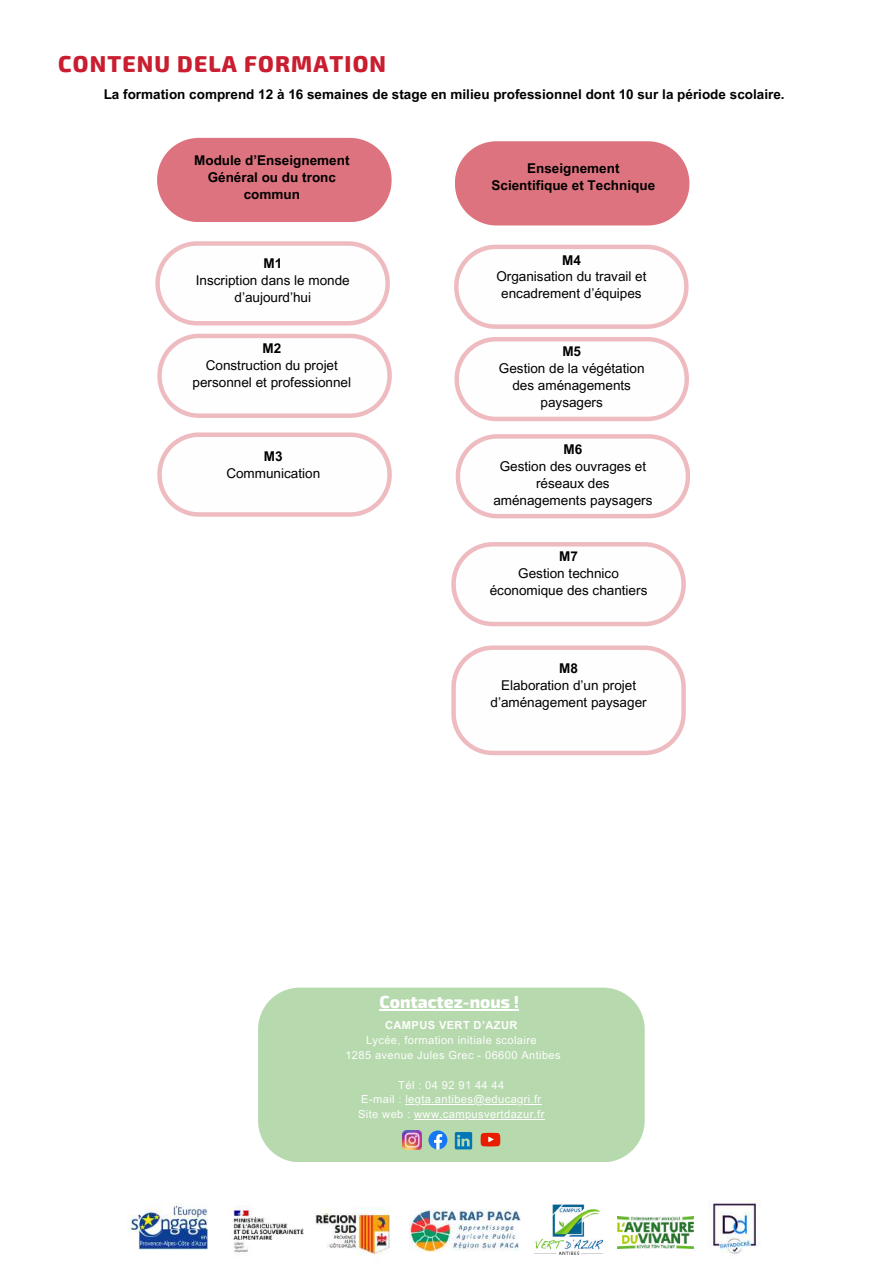
<style>
.page{position:relative;width:893px;height:1264px;background:#fff}
.page>*{position:absolute;margin:0;border:0;box-sizing:border-box;transform-origin:0 0}
.t1{font:800 22.5px "Exo 2";letter-spacing:.05em;color:#c91e30}
.t2{font:800 17.1px "Exo 2";color:#fff}
.t3{font:13.5px/16.8px "Arial MT Pro";color:#000;text-align:center}
.t4{font:700 13.5px/16.8px "Arial MT Pro";color:#000;text-align:center}
.t5{font:11.1px/14.9px "Arial MT Pro";letter-spacing:.035em;color:#fefefe;text-align:center}
.t6{font:700 11.1px "Arial MT Pro";letter-spacing:.035em;color:#fefefe}
</style>
<div class="page">
<svg style="left:157px;top:432px;width:234px;height:84px"></svg>
<svg style="left:455px;top:434px;width:235px;height:84px"></svg>
<svg style="left:451px;top:542px;width:234px;height:84px"></svg>
<svg style="left:451px;top:645px;width:234px;height:110px"></svg>
<div style="left:258px;top:987px;width:386px;height:175px;background:#b6d9ad;border-radius:42px"></div>
<img style="left:402px;top:1130px;width:19px;height:19px">
<svg style="left:428px;top:1130px;width:19px;height:19px"></svg>
<svg style="left:455px;top:1132px;width:17px;height:17px"></svg>
<svg style="left:480px;top:1132px;width:20px;height:14px"></svg>
<hr style="left:379px;top:1009px;width:140px;height:1px;background:#fff">
<hr style="left:405px;top:1104px;width:136px;height:1px;background:#fefefe">
<hr style="left:414px;top:1119px;width:130px;height:1px;background:#fefefe">
<svg style="left:157px;top:138px;width:234px;height:84px;background:#df7d87"></svg>
<svg style="left:455px;top:141px;width:234px;height:84px;background:#df7d87"></svg>
<svg style="left:155px;top:241px;width:235px;height:84px"></svg>
<svg style="left:157px;top:334px;width:234px;height:84px"></svg>
<svg style="left:454px;top:245px;width:234px;height:84px"></svg>
<svg style="left:454px;top:337px;width:234px;height:84px"></svg>
<img style="left:127px;top:1203px;width:81px;height:47px">
<img style="left:231px;top:1205px;width:73px;height:49px">
<img style="left:315px;top:1207px;width:74px;height:48px">
<img style="left:409px;top:1209px;width:112px;height:42px">
<img style="left:708px;top:1200px;width:52px;height:54px">
<img style="left:535px;top:1204px;width:67px;height:49px">
<img style="left:617px;top:1216px;width:76px;height:32px">
<h1 class="t1" style="left:58px;top:49px;width:329px">CONTENU DELA FORMATION</h1>
<p class="t4" style="left:104px;top:88px;width:682px">La formation comprend 12 à 16 semaines de stage en milieu professionnel dont 10 sur la période scolaire.</p>
<p class="t4" style="left:194px;top:153px;width:157px">Module d’Enseignement<br>Général ou du tronc commun</p>
<p class="t4" style="left:491px;top:162px;width:165px">Enseignement<br>Scientifique et Technique</p>
<p class="t4" style="left:263px;top:257px;width:20px">M1</p>
<p class="t3" style="left:196px;top:273px;width:155px">Inscription dans le monde d’aujourd’hui</p>
<p class="t4" style="left:262px;top:342px;width:20px">M2</p>
<p class="t3" style="left:193px;top:359px;width:160px">Construction du projet personnel et professionnel</p>
<p class="t4" style="left:264px;top:450px;width:20px">M3</p>
<p class="t3" style="left:226px;top:467px;width:95px">Communication</p>
<p class="t4" style="left:562px;top:253px;width:20px">M4</p>
<p class="t3" style="left:496px;top:270px;width:152px">Organisation du travail et encadrement d’équipes</p>
<p class="t4" style="left:562px;top:344px;width:20px">M5</p>
<p class="t3" style="left:499px;top:361px;width:147px">Gestion de la végétation des aménagements paysagers</p>
<p class="t4" style="left:563px;top:443px;width:20px">M6</p>
<p class="t3" style="left:493px;top:459px;width:161px">Gestion des ouvrages et réseaux des aménagements paysagers</p>
<p class="t4" style="left:559px;top:550px;width:20px">M7</p>
<p class="t3" style="left:489px;top:567px;width:159px">Gestion technico économique des chantiers</p>
<p class="t4" style="left:559px;top:661px;width:20px">M8</p>
<p class="t3" style="left:490px;top:678px;width:158px">Elaboration d’un projet d’aménagement paysager</p>
<p class="t2" style="left:379px;top:990px;width:141px">Contactez-nous !</p>
<p class="t6" style="left:385px;top:1021px;width:134px">CAMPUS VERT D’AZUR</p>
<p class="t5" style="left:345px;top:1034px;width:217px">Lycée, formation initiale scolaire<br>1285 avenue Jules Grec - 06600 Antibes</p>
<p class="t5" style="left:358px;top:1078px;width:188px">Tél : 04 92 91 44 44<br>E-mail : legta.antibes@educagri.fr<br>Site web : www.campusvertdazur.fr</p>
</div>
